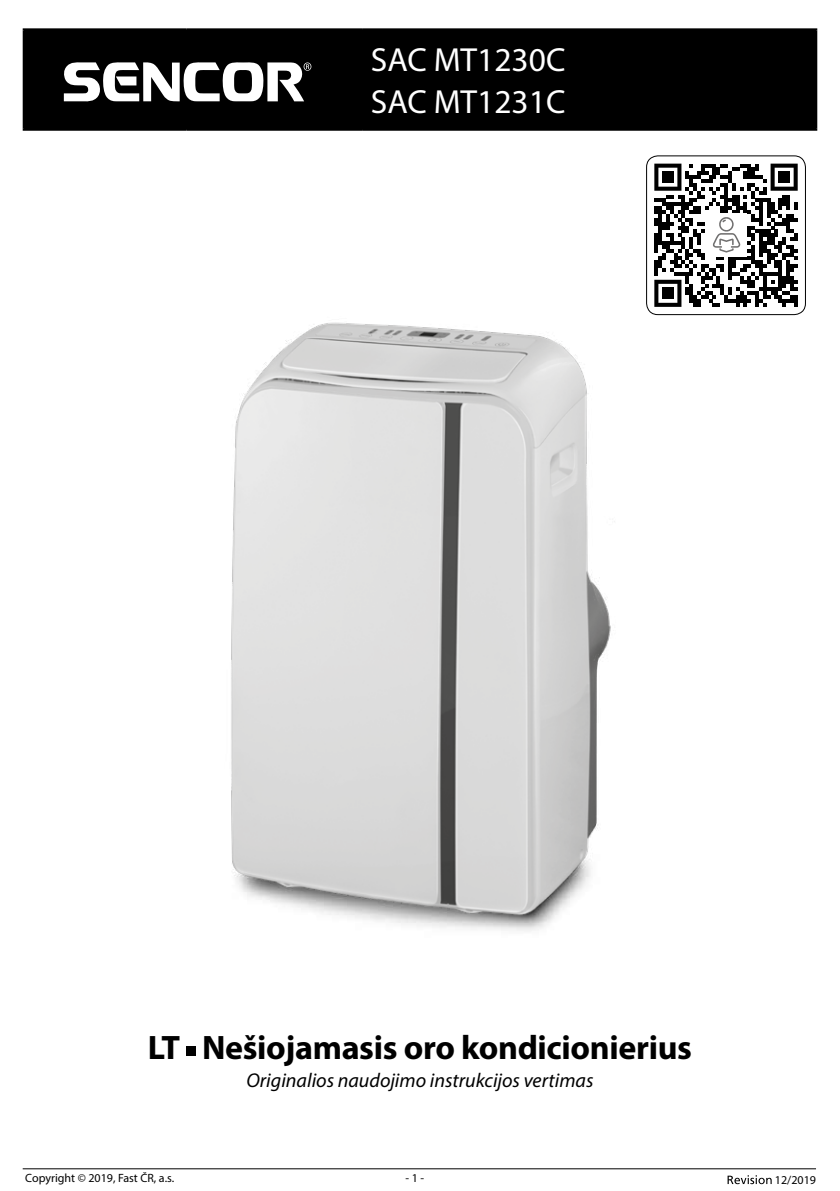
<style>
.page{position:relative;width:840px;height:1191px;background:#fff}
.page>*{position:absolute;margin:0;border:0;box-sizing:border-box;transform-origin:0 0}
.t1{font:700 34px "Myriad Pro";letter-spacing:-.01em;color:#000}
.t2{font:33.4px/41.8px "Myriad Pro";color:#fff}
.t3{font:italic 20px "Myriad Pro";color:#000}
.t4{font:12px "Myriad Pro";color:#000}
</style>
<div class="page">
<svg style="left:727px;top:1175px;width:44px;height:9px"></svg>
<hr style="left:23px;top:1168px;width:792px;height:1px;background:#000">
<img style="left:231px;top:322px;width:384px;height:609px">
<div style="left:186px;top:1045px;width:10px;height:10px;background:#000"></div>
<div style="left:25px;top:30px;width:789px;height:99px;background:#000"></div>
<hr style="left:23px;top:28px;width:163px;height:2px;background:#000">
<hr style="left:23px;top:30px;width:2px;height:99px;background:#000">
<hr style="left:186px;top:28px;width:176px;height:2px;background:#000">
<hr style="left:185px;top:30px;width:2px;height:99px;background:#000">
<hr style="left:362px;top:28px;width:454px;height:2px;background:#000">
<hr style="left:361px;top:30px;width:2px;height:99px;background:#000">
<hr style="left:814px;top:30px;width:2px;height:99px;background:#000">
<hr style="left:23px;top:129px;width:163px;height:2px;background:#000">
<hr style="left:186px;top:129px;width:176px;height:2px;background:#000">
<hr style="left:362px;top:129px;width:454px;height:2px;background:#000">
<svg style="left:63px;top:62px;width:248px;height:40px"></svg>
<svg style="left:646px;top:156px;width:159px;height:159px"></svg>
<h2 class="t2" style="left:370px;top:39px;width:196px">SAC MT1230C<br>SAC MT1231C</h2>
<h1 class="t1" style="left:148px;top:1025px;width:545px">LT Nešiojamasis oro kondicionierius</h1>
<p class="t3" style="left:246px;top:1068px;width:348px">Originalios naudojimo instrukcijos vertimas</p>
<p class="t4" style="left:25px;top:1170px;width:150px">Copyright © 2019, Fast ČR, a.s.</p>
<p class="t4" style="left:405px;top:1170px;width:20px">- 1 -</p>
<p class="t4" style="left:774px;top:1172px;width:43px">12/2019</p>
</div>
